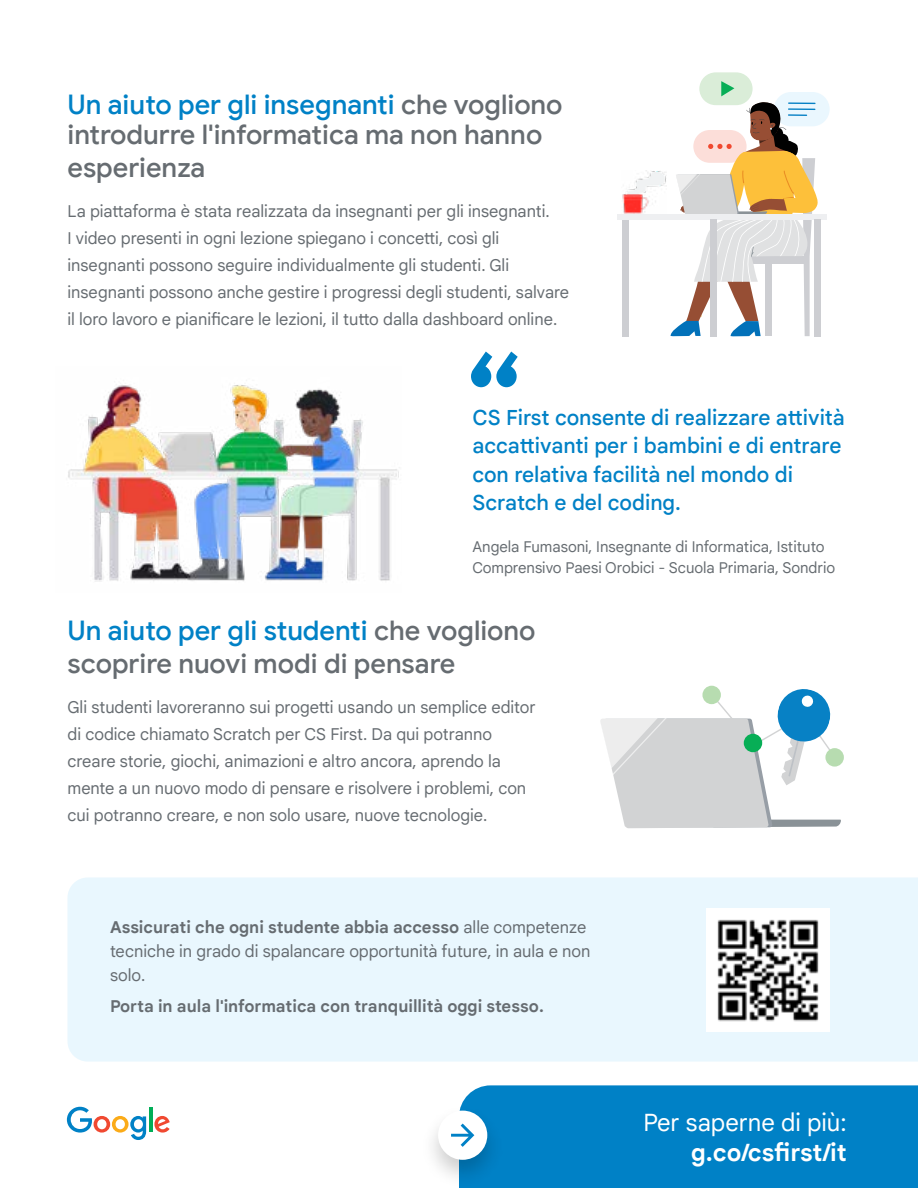
<style>
.page{position:relative;width:918px;height:1188px;background:#fff}
.page>*{position:absolute;margin:0;border:0;box-sizing:border-box;transform-origin:0 0}
.t1{font:500 27px/30px "Google Sans";color:#666c71}
.t2{font:24px "Google Sans Text";color:#fff}
.t3{font:700 24px "Google Sans Text";letter-spacing:-.005em;color:#fff}
.t4{font:500 21px/28.5px "Google Sans Text";color:#0081c6}
.t5{font:16.5px/27px "Google Sans Text";color:#666c71}
.t6{font:700 16.5px "Google Sans Text";color:#666c71}
.t7{font:15px/21px "Google Sans Text";letter-spacing:-.005em;color:#666c71}
.s1{color:#0081c6}
.s2{font-weight:700}
</style>
<div class="page">
<div style="left:699px;top:72px;width:54px;height:33px;background:#daedd8;border-radius:16px"></div>
<svg style="left:721px;top:81px;width:13px;height:15px"></svg>
<div style="left:68px;top:878px;width:850px;height:184px;background:#e9f7fe"></div>
<div style="left:774px;top:92px;width:56px;height:34px;background:#eaf7fe;border-radius:17px"></div>
<div style="left:623px;top:219px;width:6px;height:117px;background:#cdced2"></div>
<svg style="left:671px;top:102px;width:147px;height:234px"></svg>
<div style="left:617px;top:214px;width:209px;height:6px;background:#eeeff1"></div>
<div style="left:710px;top:219px;width:6px;height:117px;background:#cdced2"></div>
<div style="left:815px;top:219px;width:6px;height:117px;background:#cdced2"></div>
<img style="left:622px;top:171px;width:44px;height:43px">
<div style="left:462px;top:1085px;width:456px;height:103px;background:#0081c6"></div>
<div style="left:420px;top:1104px;width:85px;height:84px;background:#000;opacity:.2"></div>
<div style="left:438px;top:1111px;width:49px;height:49px;background:#fff;border-radius:50%"></div>
<svg style="left:451px;top:1124px;width:23px;height:23px"></svg>
<img style="left:68px;top:385px;width:331px;height:197px">
<svg style="left:471px;top:352px;width:47px;height:35px"></svg>
<svg style="left:825px;top:748px;width:19px;height:19px"></svg>
<svg style="left:600px;top:686px;width:241px;height:142px"></svg>
<img style="left:707px;top:909px;width:123px;height:122px">
<svg style="left:67px;top:1107px;width:79px;height:33px"></svg>
<hr style="left:149px;top:1108px;width:4px;height:24px;background:#00ae57">
<svg style="left:154px;top:1116px;width:16px;height:17px"></svg>
<h1 class="t1" style="left:68px;top:89px;width:497px"><span class="s1">Un aiuto per gli insegnanti</span> che vogliono introdurre l'informatica ma non hanno</h1>
<h1 class="t1" style="left:68px;top:152px;width:139px">esperienza</h1>
<p class="t5" style="left:68px;top:198px;width:503px">La piattaforma è stata realizzata da insegnanti per gli insegnanti.<br>I video presenti in ogni lezione spiegano i concetti, così gli insegnanti possono seguire individualmente gli studenti. Gli insegnanti possono anche gestire i progressi degli studenti, salvare il loro lavoro e pianificare le lezioni, il tutto dalla dashboard online.</p>
<p class="t4" style="left:472px;top:403px;width:374px">CS First consente di realizzare attività accattivanti per i bambini e di entrare con relativa facilità nel mondo di Scratch e del coding.</p>
<p class="t7" style="left:472px;top:536px;width:364px">Angela Fumasoni, Insegnante di Informatica, Istituto<br>Comprensivo Paesi Orobici - Scuola Primaria, Sondrio</p>
<h1 class="t1" style="left:68px;top:614px;width:470px;line-height:33px"><span class="s1">Un aiuto per gli studenti</span> che vogliono scoprire nuovi modi di pensare</h1>
<p class="t5" style="left:68px;top:694px;width:470px">Gli studenti lavoreranno sui progetti usando un semplice editor di codice chiamato Scratch per CS First. Da qui potranno creare storie, giochi, animazioni e altro ancora, aprendo la mente a un nuovo modo di pensare e risolvere i problemi, con cui potranno creare, e non solo usare, nuove tecnologie.</p>
<p class="t5" style="left:110px;top:915px;width:482px;line-height:24px"><span class="s2">Assicurati che ogni studente abbia accesso</span> alle competenze tecniche in grado di spalancare opportunità future, in aula e non solo.</p>
<p class="t6" style="left:110px;top:994px;width:435px">Porta in aula l'informatica con tranquillità oggi stesso.</p>
<h2 class="t2" style="left:643px;top:1104px;width:205px">Per saperne di più:</h2>
<h2 class="t3" style="left:691px;top:1134px;width:157px">g.co/csfirst/it</h2>
</div>
